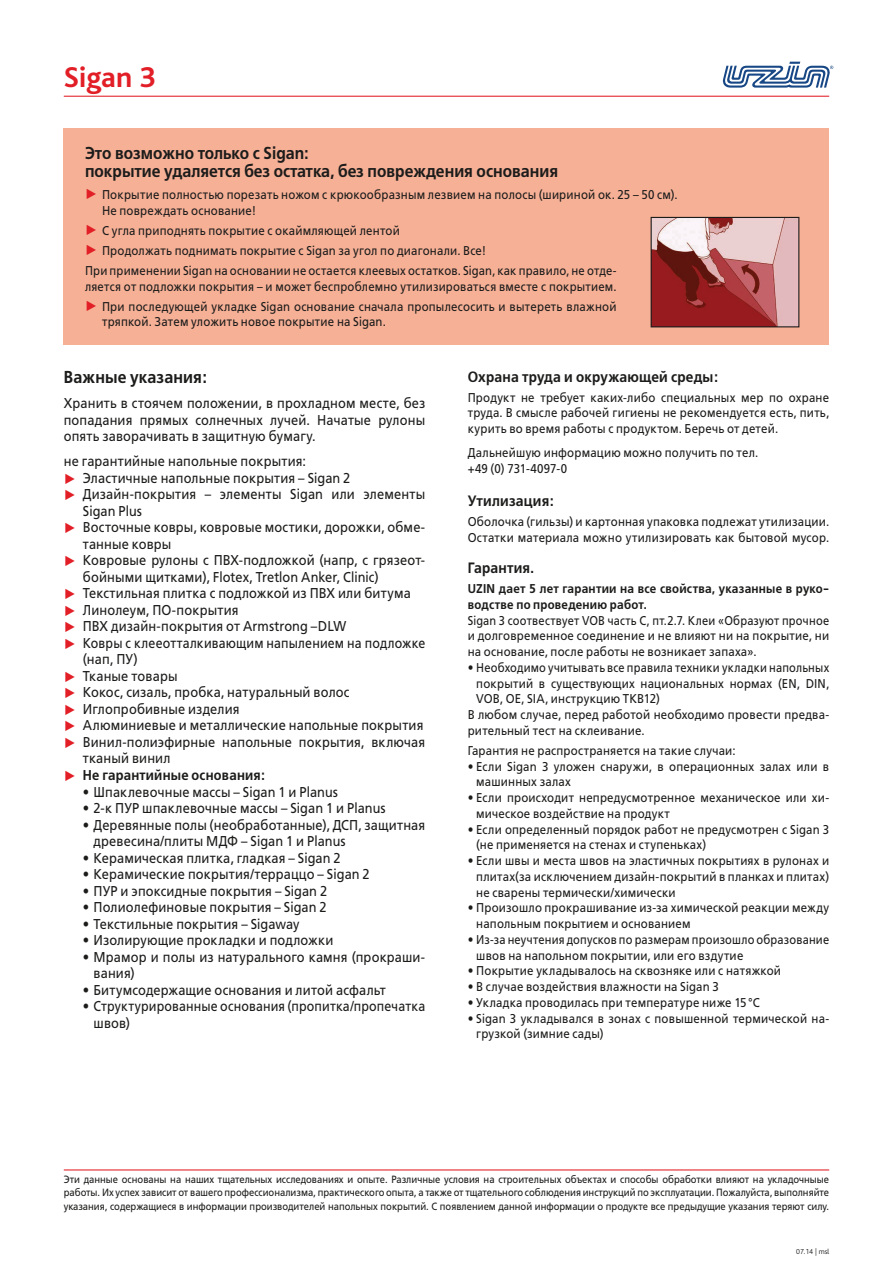
<style>
.page{position:relative;width:893px;height:1263px;background:#fff}
.page>*{position:absolute;margin:0;border:0;box-sizing:border-box;transform-origin:0 0}
.t1{font:700 30px "Bliss";color:#e21e26}
.t2{font:17.25px/18px "Free Set Demi Bold C";color:#1c1c1b;scale:.9 1}
.t3{font:15px "Free Set Demi Bold C";letter-spacing:.015em;color:#1c1c1b;scale:.9 1}
.t4{font:14.25px/16.5px "Free Set Book C";letter-spacing:.01em;color:#1c1c1b;scale:.9 1}
.t5{font:14.25px/16.5px "Free Set Book C";letter-spacing:.01em;color:#1c1c1b;scale:.87 1}
.t6{font:14.25px "Free Set Demi Bold C";letter-spacing:.015em;color:#1c1c1b;scale:.9 1}
.t7{font:12.75px/15.8px "Free Set Book C";letter-spacing:.015em;color:#1c1c1b;scale:.9 1}
.t8{font:12.75px/15.8px "Free Set Book C";letter-spacing:.015em;color:#1c1c1b;text-align:justify;scale:.87 1}
.t9{font:12.75px "Free Set Book C";letter-spacing:.015em;color:#1c1c1b;scale:.89 1}
.t10{font:12.75px/15.8px "Free Set Demi Bold C";letter-spacing:.02em;color:#1c1c1b;scale:.9 1}
.t11{font:10.5px/13.5px "Free Set Book C";color:#1c1c1b;text-align:justify;scale:.9 1}
.t12{font:300 7.5px "Bliss";color:#1c1c1b}
.s1{color:#e21e26}
</style>
<div class="page">
<hr style="left:64px;top:1169px;width:765px;height:1px;background:#e21e26">
<hr style="left:64px;top:96px;width:765px;height:1px;background:#e21e26">
<div style="left:64px;top:128px;width:765px;height:216px;background:#f6b096"></div>
<img style="left:653px;top:219px;width:144px;height:106px">
<div style="left:651px;top:217px;width:148px;height:110px;border:1px solid #1c1c1b"></div>
<svg style="left:723px;top:62px;width:110px;height:26px"></svg>
<h1 class="t1" style="left:64px;top:61px;width:93px">Sigan 3</h1>
<h2 class="t2" style="left:85px;top:144px;width:527px">Это возможно только с Sigan:<br>покрытие удаляется без остатка, без повреждения основания</h2>
<p class="t7" style="left:102px;top:187px;width:641px;text-indent:-17px"><span class="s1">✓</span> Покрытие полностью порезать ножом с крюкообразным лезвием на полосы (шириной ок. 25 – 50 см).<br>Не повреждать основание!</p>
<p class="t7" style="left:85px;top:223px;width:351px"><span class="s1">✓</span> C угла приподнять покрытие с окаймляющей лентой</p>
<p class="t7" style="left:85px;top:241px;width:592px;line-height:20px"><span class="s1">✓</span> Продолжать поднимать покрытие с Sigan за угол по диагонали. Все!<br>При применении Sigan на основании не остается клеевых остатков. Sigan, как правило, не отде-</p>
<p class="t9" style="left:85px;top:279px;width:599px">ляется от подложки покрытия – и может беспроблемно утилизироваться вместе с покрытием.</p>
<p class="t7" style="left:102px;top:299px;width:573px;text-indent:-17px"><span class="s1">✓</span> При последующей укладке Sigan основание сначала пропылесосить и вытереть влажной тряпкой. Затем уложить новое покрытие на Sigan.</p>
<h2 class="t2" style="left:64px;top:369px;width:160px">Важные указания:</h2>
<p class="t4" style="left:64px;top:395px;width:403px;text-align:justify">Хранить в стоячем положении, в прохладном месте, без попадания прямых солнечных лучей. Начатые рулоны опять заворачивать в защитную бумагу.</p>
<p class="t4" style="left:64px;top:453px;width:271px">не гарантийные напольные покрытия:</p>
<p class="t4" style="left:64px;top:469px;width:320px"><span class="s1">✓</span> Эластичные напольные покрытия – Sigan 2</p>
<p class="t4" style="left:83px;top:486px;width:382px;text-indent:-19px"><span class="s1">✓</span> Дизайн-покрытия – элементы Sigan или элементы<br>Sigan Plus</p>
<p class="t4" style="left:83px;top:519px;width:382px;text-indent:-19px"><span class="s1">✓</span> Восточные ковры, ковровые мостики, дорожки, обме&shy;танные ковры</p>
<p class="t4" style="left:83px;top:552px;width:382px;text-indent:-19px"><span class="s1">✓</span> Ковровые рулоны с ПВХ-подложкой (напр, с грязеот&shy;бойными щитками), Flotex, Tretlon Anker, Clinic)</p>
<p class="t4" style="left:64px;top:585px;width:387px"><span class="s1">✓</span> Текстильная плитка с подложкой из ПВХ или битума</p>
<p class="t4" style="left:64px;top:601px;width:196px"><span class="s1">✓</span> Линолеум, ПО-покрытия</p>
<p class="t4" style="left:64px;top:618px;width:315px"><span class="s1">✓</span> ПВХ дизайн-покрытия от Armstrong –DLW</p>
<p class="t5" style="left:83px;top:634px;width:395px;text-indent:-19px"><span class="s1">✓</span> Ковры с клееотталкивающим напылением на подложке (нап, ПУ)</p>
<p class="t4" style="left:64px;top:667px;width:128px"><span class="s1">✓</span> Тканые товары</p>
<p class="t4" style="left:64px;top:684px;width:319px"><span class="s1">✓</span> Кокос, сизаль, пробка, натуральный волос</p>
<p class="t4" style="left:64px;top:700px;width:197px"><span class="s1">✓</span> Иглопробивные изделия</p>
<p class="t4" style="left:64px;top:717px;width:401px"><span class="s1">✓</span> Алюминиевые и металлические напольные покрытия</p>
<p class="t4" style="left:83px;top:733px;width:382px;text-indent:-19px"><span class="s1">✓</span> Винил-полиэфирные напольные покрытия, включая тканый винил</p>
<p class="t6" style="left:64px;top:767px;width:225px"><span class="s1">✓</span> Не гарантийные основания:</p>
<p class="t4" style="left:83px;top:784px;width:285px">• Шпаклевочные массы – Sigan 1 и Planus</p>
<p class="t4" style="left:83px;top:800px;width:338px">• 2-к ПУР шпаклевочные массы – Sigan 1 и Planus</p>
<p class="t4" style="left:94px;top:817px;width:370px;text-indent:-11px">• Деревянные полы (необработанные), ДСП, защитная древесина/плиты МДФ – Sigan 1 и Planus</p>
<p class="t4" style="left:83px;top:850px;width:288px">• Керамическая плитка, гладкая – Sigan 2</p>
<p class="t4" style="left:83px;top:866px;width:320px">• Керамические покрытия/терраццо – Sigan 2</p>
<p class="t4" style="left:83px;top:883px;width:273px">• ПУР и эпоксидные покрытия – Sigan 2</p>
<p class="t4" style="left:83px;top:899px;width:272px">• Полиолефиновые покрытия – Sigan 2</p>
<p class="t4" style="left:83px;top:916px;width:242px">• Текстильные покрытия – Sigaway</p>
<p class="t4" style="left:83px;top:932px;width:280px">• Изолирующие прокладки и подложки</p>
<p class="t4" style="left:94px;top:949px;width:370px;text-indent:-11px">• Мрамор и полы из натурального камня (прокраши&shy;вания)</p>
<p class="t4" style="left:83px;top:982px;width:338px">• Битумсодержащие основания и литой асфальт</p>
<p class="t4" style="left:94px;top:998px;width:370px;text-indent:-11px">• Структурированные основания (пропитка/пропечатка швов)</p>
<p class="t3" style="left:468px;top:368px;width:279px">Охрана труда и окружающей среды:</p>
<p class="t7" style="left:468px;top:389px;width:403px;text-align:justify">Продукт не требует каких-либо специальных мер по охране труда. В смысле рабочей гигиены не рекомендуется есть, пить, курить во время работы с продуктом. Беречь от детей.</p>
<p class="t7" style="left:468px;top:445px;width:324px">Дальнейшую информацию можно получить по тел. +49 (0) 731-4097-0</p>
<p class="t3" style="left:468px;top:492px;width:97px">Утилизация:</p>
<p class="t7" style="left:468px;top:514px;width:403px">Оболочка (гильзы) и картонная упаковка подлежат утилизации.<br>Остатки материала можно утилизировать как бытовой мусор.</p>
<p class="t3" style="left:468px;top:559px;width:75px">Гарантия.</p>
<p class="t10" style="left:468px;top:581px;width:403px">UZIN дает 5 лет гарантии на все свойства, указанные в руко&shy;водстве по проведению работ.</p>
<p class="t8" style="left:468px;top:612px;width:417px">Sigan 3 соотвествует VOB часть С, пт.2.7. Клеи «Образуют прочное и долговременное соединение и не влияют ни на покрытие, ни на основание, после работы не возникает запаха».</p>
<p class="t7" style="left:468px;top:660px;width:403px">• Необходимо учитывать все правила техники укладки напольных</p>
<p class="t7" style="left:476px;top:675px;width:394px">покрытий в существующих национальных нормах (EN, DIN,</p>
<p class="t7" style="left:476px;top:691px;width:205px">VOB, OE, SIA, инструкцию TKB12)</p>
<p class="t7" style="left:468px;top:707px;width:403px">В любом случае, перед работой необходимо провести предва-</p>
<p class="t7" style="left:468px;top:723px;width:198px">рительный тест на склеивание.</p>
<p class="t7" style="left:468px;top:743px;width:299px">Гарантия не распространяется на такие случаи:</p>
<p class="t7" style="left:476px;top:758px;width:394px;text-indent:-9px">• Если Sigan 3 уложен снаружи, в операционных залах или в машинных залах</p>
<p class="t7" style="left:476px;top:790px;width:394px;text-indent:-9px">• Если происходит непредусмотренное механическое или хи&shy;мическое воздействие на продукт</p>
<p class="t7" style="left:476px;top:821px;width:394px;text-indent:-9px">• Если определенный порядок работ не предусмотрен с Sigan 3 (не применяется на стенах и ступеньках)</p>
<p class="t7" style="left:476px;top:853px;width:394px;text-align:justify;text-indent:-9px">• Если швы и места швов на эластичных покрытиях в рулонах и плитах(за исключением дизайн-покрытий в планках и плитах) не сварены термически/химически</p>
<p class="t7" style="left:476px;top:900px;width:394px;text-indent:-9px">• Произошло прокрашивание из-за химической реакции между напольным покрытием и основанием</p>
<p class="t7" style="left:476px;top:932px;width:394px;text-indent:-9px">• Из-за неучтения допусков по размерам произошло образование швов на напольном покрытии, или его вздутие</p>
<p class="t7" style="left:468px;top:963px;width:350px">• Покрытие укладывалось на сквозняке или с натяжкой</p>
<p class="t7" style="left:468px;top:979px;width:280px">• В случае воздействия влажности на Sigan 3</p>
<p class="t7" style="left:468px;top:995px;width:326px">• Укладка проводилась при температуре ниже 15°С</p>
<p class="t7" style="left:476px;top:1010px;width:394px;text-indent:-9px">• Sigan 3 укладывался в зонах с повышенной термической на&shy;грузкой (зимние сады)</p>
<p class="t11" style="left:64px;top:1173px;width:852px">Эти данные основаны на наших тщательных исследованиях и опыте. Различные условия на строительных объектах и способы обработки влияют на укладочныые работы. Их успех зависит от вашего профессионализма, практического опыта, а также от тщательного соблюдения инструкций по эксплуатации. Пожалуйста, выполняйте указания, содержащиеся в информации производителей напольных покрытий. С появлением данной информации о продукте все предыдущие указания теряют силу.</p>
<p class="t12" style="left:796px;top:1248px;width:34px">07.14 | msl</p>
</div>
